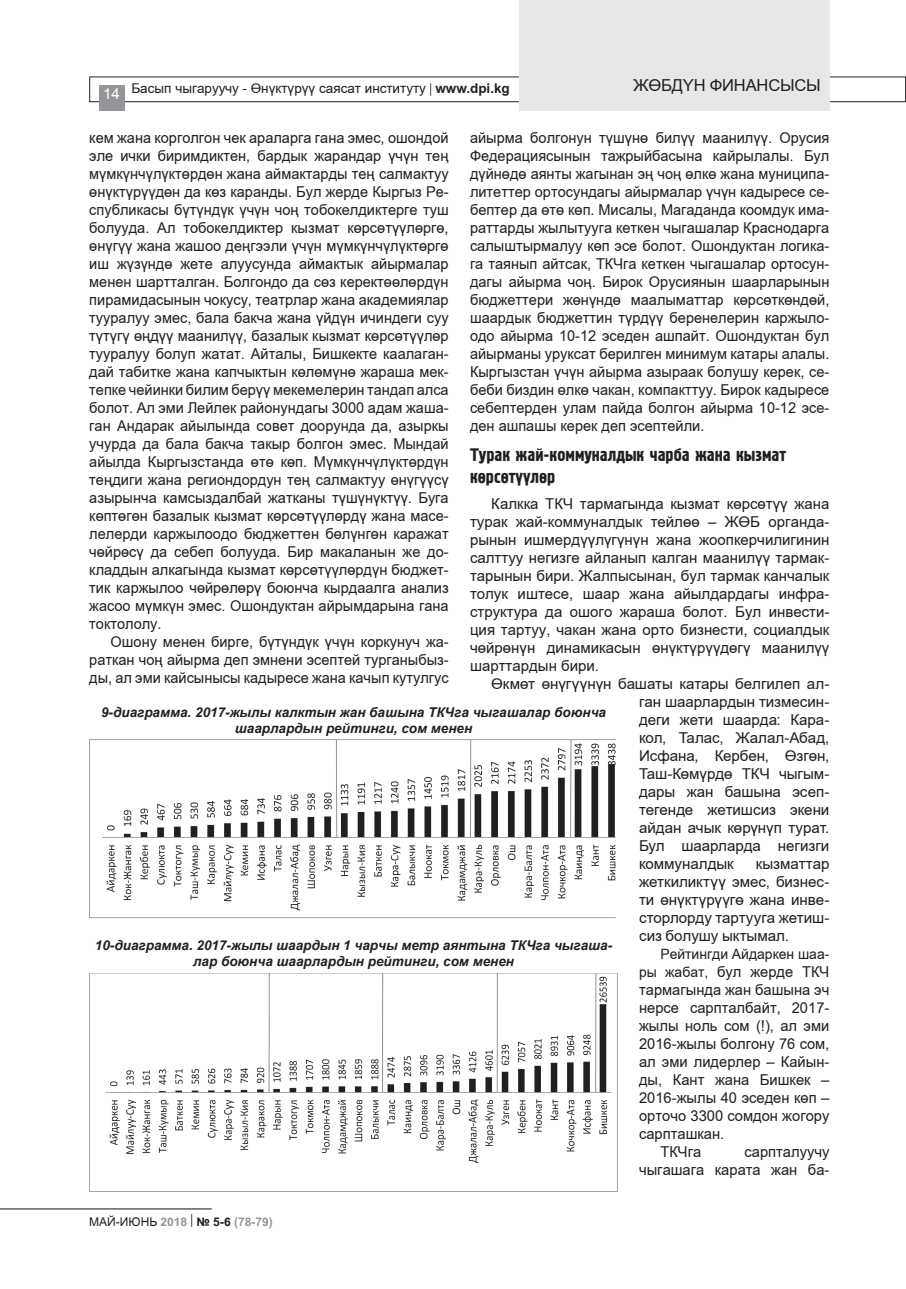
<style>
.page{position:relative;width:906px;height:1289px;background:#fff}
.page>*{position:absolute;margin:0;border:0;box-sizing:border-box;transform-origin:0 0}
.t1{font:18px/21.6px "KS Hermes";color:#231f20}
.t2{font:16.5px "Arial KZ";letter-spacing:-.01em;color:#231f20}
.t3{font:15px/18px "Arial KZ";color:#231f20;text-align:justify}
.t4{font:14.25px "Arial KZ";color:#231f20}
.t5{font:italic 700 13.5px/16.2px "Arial";color:#231f20;text-align:center}
.t6{font:13.5px "Arial KZ";color:#231f20}
.t7{font:700 12px "Arial";color:#939598}
.s1{font-family:"Arial";font-size:15px;color:#fff}
.s2{font-family:"Arial KZ Bold"}
.s3{font-size:14.25px}
.s4{font-weight:400;color:#231f20}
.s5{font-weight:400;font-size:13.5px;color:#231f20}
.s6{color:#231f20}
</style>
<div class="page">
<div style="left:89px;top:77px;width:817px;height:25px;border:1px solid #231f20"></div>
<div style="left:99px;top:85px;width:25px;height:26px;background:#939598"></div>
<div style="left:519px;top:0;width:310px;height:111px;background:#e6e7e9"></div>
<hr style="left:0;top:1208px;width:212px;height:1px;background:#636366">
<img style="left:89px;top:740px;width:527px;height:178px">
<img style="left:89px;top:973px;width:529px;height:218px">
<p class="t6" style="left:103px;top:79px;width:408px"><span class="s1">14</span> Басып чыгаруучу - Өнүктүрүү саясат институту | <span class="s2">www.dpi.kg</span></p>
<p class="t2" style="left:633px;top:74px;width:189px">ЖӨБДҮН ФИНАНСЫСЫ</p>
<p class="t3" style="left:470px;top:128px;width:361px">айырма болгонун түшүнө билүү маанилүү. Орусия Федерациясынын тажрыйбасына кайрылалы. Бул дүйнөдө аянты жагынан эң чоң өлкө жана муниципа&shy;литеттер ортосундагы айырмалар үчүн кадыресе се&shy;бептер да өтө көп. Мисалы, Магаданда коомдук има&shy;раттарды жылытууга кеткен чыгашалар Краснодарга салыштырмалуу көп эсе болот. Ошондуктан логика&shy;га таянып айтсак, ТКЧга кеткен чыгашалар ортосун&shy;дагы айырма чоң. Бирок Орусиянын шаарларынын бюджеттери жөнүндө маалыматтар көрсөткөндөй, шаардык бюджеттин түрдүү беренелерин каржыло&shy;одо айырма 10-12 эседен ашпайт. Ошондуктан бул айырманы уруксат берилген минимум катары алалы.<br>Кыргызстан үчүн айырма азыраак болушу керек, се&shy;беби биздин өлкө чакан, компакттуу. Бирок кадыресе себептерден улам пайда болгон айырма 10-12 эсе&shy;ден ашпашы керек деп эсептейли.</p>
<p class="t1" style="left:470px;top:444px;width:318px">Турак жай-коммуналдык чарба жана кызмат кёрсёт==лёр</p>
<p class="t3" style="left:470px;top:495px;width:361px;text-indent:21px">Калкка ТКЧ тармагында кызмат көрсөтүү жана турак жай-коммуналдык тейлөө – ЖӨБ органда&shy;рынын ишмердүүлүгүнүн жана жоопкерчилигинин салттуу негизге айланып калган маанилүү тармак&shy;тарынын бири. Жалпысынан, бул тармак канчалык толук иштесе, шаар жана айылдардагы инфра&shy;структура да ошого жараша болот. Бул инвести&shy;ция тартуу, чакан жана орто бизнести, социалдык чөйрөнүн динамикасын өнүктүрүүдөгү маанилүү шарттардын бири.</p>
<p class="t3" style="left:639px;top:675px;width:192px;text-indent:-148px">Өкмөт өнүгүүнүн башаты катары белгилеп ал&shy;ган шаарлардын тизмесин&shy;деги жети шаарда: Кара&shy;кол, Талас, Жалал-Абад, Исфана, Кербен, Өзгөн, Таш-Көмүрдө ТКЧ чыгым&shy;дары жан башына эсеп&shy;тегенде жетишсиз экени айдан ачык көрүнүп турат.<br>Бул шаарларда негизги коммуналдык</p>
<p class="t3" style="left:89px;top:128px;width:361px">кем жана корголгон чек араларга гана эмес, ошондой эле ички биримдиктен, бардык жарандар үчүн тең мүмкүнчүлүктөрдөн жана аймактарды тең салмактуу өнүктүрүүдөн да көз каранды. Бул жерде Кыргыз Ре&shy;спубликасы бүтүндүк үчүн чоң тобокелдиктерге туш болууда. Ал тобокелдиктер кызмат көрсөтүүлөргө, өнүгүү жана жашоо деңгээли үчүн мүмкүнчүлүктөргө иш жүзүндө жете алуусунда аймактык айырмалар менен шартталган. Болгондо да сөз керектөөлөрдүн пирамидасынын чокусу, театрлар жана академиялар тууралуу эмес, бала бакча жана үйдүн ичиндеги суу түтүгү өңдүү маанилүү, базалык кызмат көрсөтүүлөр тууралуу болуп жатат. Айталы, Бишкекте каалаган&shy;дай табитке жана капчыктын көлөмүнө жараша мек&shy;тепке чейинки билим берүү мекемелерин тандап алса болот. Ал эми Лейлек районундагы 3000 адам жаша&shy;ган Андарак айылында совет доорунда да, азыркы учурда да бала бакча такыр болгон эмес. Мындай айылда Кыргызстанда өтө көп. Мүмкүнчүлүктөрдүн теңдиги жана региондордун тең салмактуу өнүгүүсү азырынча камсыздалбай жатканы түшүнүктүү. Буга көптөгөн базалык кызмат көрсөтүүлөрдү жана масе&shy;лелерди каржылоодо бюджеттен бөлүнгөн каражат чөйрөсү да себеп болууда. Бир макаланын же до&shy;кладдын алкагында кызмат көрсөтүүлөрдүн бюджет&shy;тик каржылоо чөйрөлөрү боюнча кырдаалга анализ жасоо мүмкүн эмес. Ошондуктан айрымдарына гана токтололу.</p>
<p class="t3" style="left:89px;top:632px;width:361px;text-indent:21px">Ошону менен бирге, бүтүндүк үчүн коркунуч жа&shy;раткан чоң айырма деп эмнени эсептей турганыбыз&shy;ды, ал эми кайсынысы кадыресе жана качып кутулгус</p>
<p class="t5" style="left:101px;top:704px;width:506px">9-диаграмма. 2017-жылы калктын жан башына ТКЧга чыгашалар боюнча шаарлардын рейтинги, сом менен</p>
<p class="t3" style="left:639px;top:855px;width:192px;text-indent:117px">кызматтар жеткиликтүү эмес, бизнес&shy;ти өнүктүрүүгө жана инве&shy;сторлорду тартууга жетиш&shy;сиз болушу ыктымал.</p>
<p class="t4" style="left:660px;top:943px;width:171px">Рейтингди Айдаркен шаа-</p>
<p class="t3" style="left:639px;top:962px;width:192px"><span class="s3">ры жабат,</span> бул жерде ТКЧ</p>
<p class="t3" style="left:639px;top:980px;width:192px">тармагында жан башына эч</p>
<p class="t3" style="left:639px;top:998px;width:192px">нерсе сарпталбайт, 2017-</p>
<p class="t3" style="left:639px;top:1016px;width:192px">жылы ноль сом (!), ал эми</p>
<p class="t3" style="left:639px;top:1034px;width:192px">2016-жылы болгону 76 сом,</p>
<p class="t3" style="left:639px;top:1052px;width:192px">ал эми лидерлер – Кайын-</p>
<p class="t3" style="left:639px;top:1070px;width:192px">ды, Кант жана Бишкек –</p>
<p class="t3" style="left:639px;top:1088px;width:192px">2016-жылы 40 эседен көп –</p>
<p class="t3" style="left:639px;top:1106px;width:192px">орточо 3300 сомдон жогору</p>
<p class="t3" style="left:639px;top:1124px;width:87px">сарпташкан.</p>
<p class="t3" style="left:660px;top:1142px;width:42px">ТКЧга</p>
<p class="t5" style="left:95px;top:937px;width:519px">10-диаграмма. 2017-жылы шаардын 1 чарчы метр аянтына ТКЧга чыгаша&shy;лар боюнча шаарлардын рейтинги, сом менен</p>
<p class="t3" style="left:639px;top:1142px;width:192px;text-align:right">сарпталуучу<br>чыгашага карата жан ба-</p>
<p class="t7" style="left:89px;top:1215px;width:185px"><span class="s4">МАЙ-ИЮНЬ</span> 2018 <span class="s5">|</span> <span class="s6">№ 5-6</span> (78-79)</p>
</div>
